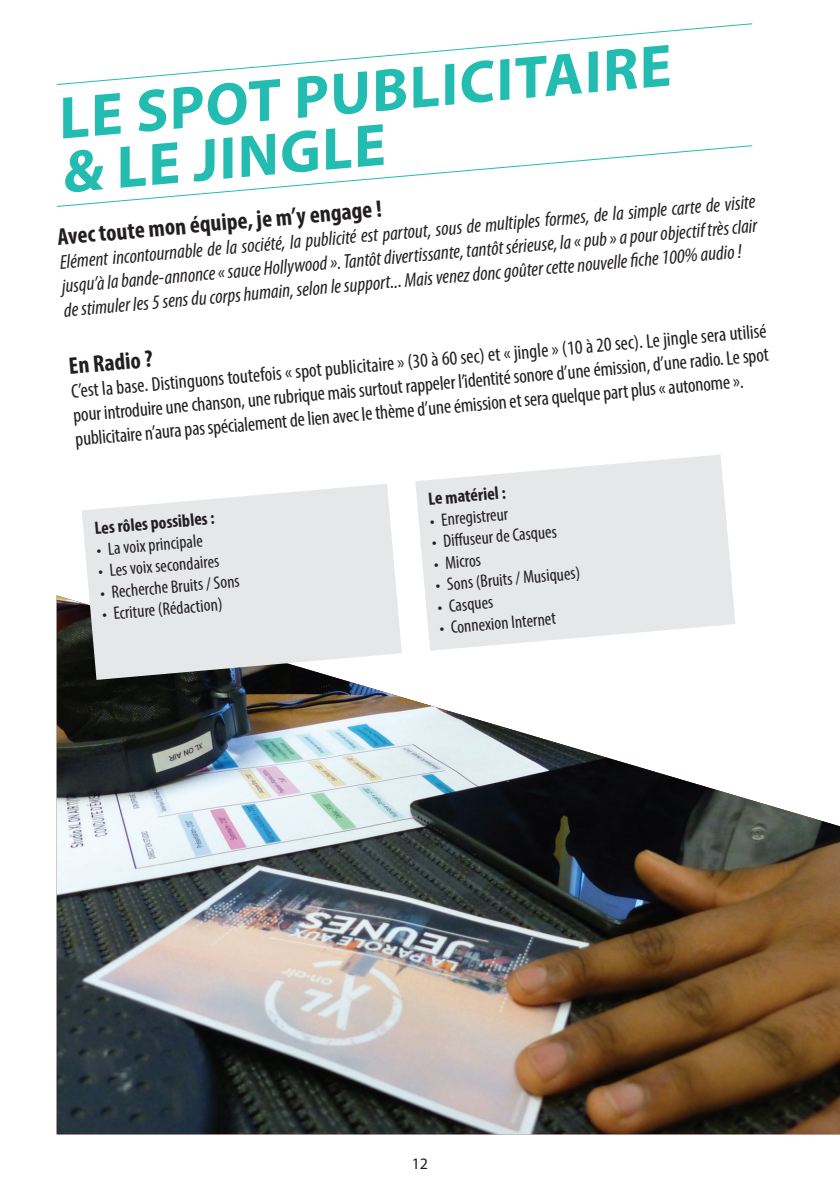
<style>
.page{position:relative;width:840px;height:1191px;background:#fff}
.page>*{position:absolute;margin:0;border:0;box-sizing:border-box;transform-origin:0 0}
.t1{font:700 60px/54px "Myriad Pro";color:#22bcb1}
.t2{font:700 condensed 24px "Myriad Pro";color:#231f20}
.t3{font:italic condensed 20px/24px "Myriad Pro";color:#231f20;text-align:justify}
.t4{font:condensed 20px/24px "Myriad Pro";color:#231f20;text-align:justify}
.t5{font:condensed 18px "Myriad Pro";color:#231f20}
.t6{font:700 condensed 18px "Myriad Pro";color:#231f20}
.t7{font:16px "Myriad Pro";color:#231f20}
</style>
<div class="page">
<img style="left:57px;top:595px;width:782px;height:539px">
<svg style="left:82px;top:484px;width:319px;height:196px;background:#dfe0e1"></svg>
<svg style="left:415px;top:455px;width:320px;height:195px;fill:#e6e7e9"></svg>
<svg style="left:56px;top:145px;width:696px;height:62px"></svg>
<svg style="left:56px;top:23px;width:696px;height:62px"></svg>
<h1 class="t1" style="left:54px;top:93px;width:616px;rotate:-5deg">LE SPOT PUBLICITAIRE &amp; LE JINGLE</h1>
<p class="t3" style="left:59px;top:251px;width:699px;rotate:-5deg">Elément incontournable de la société, la publicité est partout, sous de multiples formes, de la simple carte de visite jusqu’à la bande-annonce « sauce Hollywood ». Tantôt divertissante, tantôt sérieuse, la « pub » a pour objectif très clair de stimuler les 5 sens du corps humain, selon le support... Mais venez donc goûter cette nouvelle fi che 100% audio !</p>
<p class="t2" style="left:68px;top:351px;width:85px;rotate:-5deg">En Radio ?</p>
<p class="t2" style="left:56px;top:222px;width:326px;rotate:-5deg">Avec toute mon équipe, je m’y engage !</p>
<p class="t4" style="left:70px;top:379px;width:699px;rotate:-5deg">C’est la base. Distinguons toutefois « spot publicitaire » (30 à 60 sec) et « jingle » (10 à 20 sec). Le jingle sera utilisé pour introduire une chanson, une rubrique mais surtout rappeler l’identité sonore d’une émission, d’une radio. Le spot publicitaire n’aura pas spécialement de lien avec le thème d’une émission et sera quelque part plus « autonome ».</p>
<p class="t6" style="left:94px;top:517px;width:122px;rotate:-5deg">Les rôles possibles :</p>
<p class="t5" style="left:95px;top:539px;width:108px;rotate:-5deg">• La voix principale</p>
<p class="t5" style="left:97px;top:560px;width:123px;rotate:-5deg">• Les voix secondaires</p>
<p class="t5" style="left:99px;top:582px;width:141px;rotate:-5deg">• Recherche Bruits / Sons</p>
<p class="t5" style="left:101px;top:603px;width:122px;rotate:-5deg">• Ecriture (Rédaction)</p>
<p class="t6" style="left:427px;top:488px;width:79px;rotate:-5deg">Le matériel :</p>
<p class="t5" style="left:429px;top:510px;width:80px;rotate:-5deg">• Enregistreur</p>
<p class="t5" style="left:431px;top:531px;width:127px;rotate:-5deg">• Diff useur de Casques</p>
<p class="t5" style="left:432px;top:553px;width:49px;rotate:-5deg">• Micros</p>
<p class="t5" style="left:434px;top:574px;width:146px;rotate:-5deg">• Sons (Bruits / Musiques)</p>
<p class="t5" style="left:436px;top:596px;width:57px;rotate:-5deg">• Casques</p>
<p class="t5" style="left:438px;top:617px;width:118px;rotate:-5deg">• Connexion Internet</p>
<p class="t7" style="left:411px;top:1154px;width:18px">12</p>
</div>
